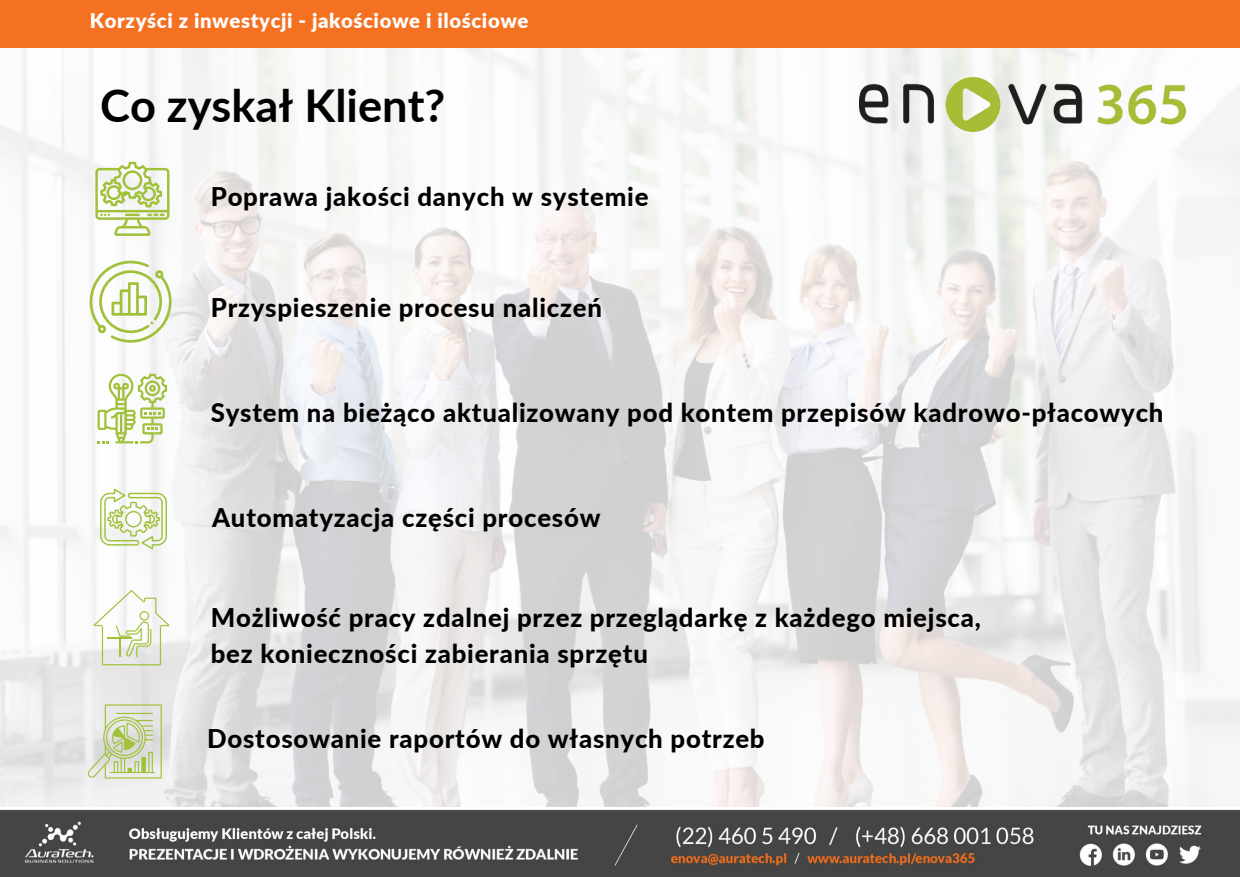
<style>
.page{position:relative;width:1240px;height:877px;background:#fff}
.page>*{position:absolute;margin:0;border:0;box-sizing:border-box;transform-origin:0 0}
.t1{font:700 45.24px "Lato";color:#000}
.t2{font:800 25.72px/35.9px "Lato";letter-spacing:.03em;color:#000}
.t3{font:900 20.3px "Lato";letter-spacing:.03em;color:#fff}
</style>
<div class="page">
<img style="left:0;top:47px;width:1240px;height:760px">
<svg style="left:95px;top:162px;width:74px;height:74px"></svg>
<svg style="left:90px;top:261px;width:82px;height:82px"></svg>
<svg style="left:98px;top:373px;width:69px;height:70px"></svg>
<svg style="left:100px;top:489px;width:67px;height:61px"></svg>
<svg style="left:93px;top:590px;width:76px;height:75px"></svg>
<svg style="left:88px;top:704px;width:74px;height:74px;background:#d4dcbd"></svg>
<hr style="left:117px;top:713px;width:36px;height:1px;background:#9fc23a">
<img style="left:859px;top:77px;width:326px;height:54px">
<img style="left:0;top:809px;width:1240px;height:67px">
<div style="left:0;top:0;width:1240px;height:47px;background:#f47121"></div>
<p class="t3" style="left:90px;top:8px;width:440px">Korzyści z inwestycji - jakościowe i ilościowe</p>
<h1 class="t1" style="left:100px;top:77px;width:347px">Co zyskał Klient?</h1>
<p class="t2" style="left:211px;top:178px;width:439px">Poprawa jakości danych w systemie</p>
<p class="t2" style="left:211px;top:289px;width:393px">Przyspieszenie procesu naliczeń</p>
<p class="t2" style="left:211px;top:394px;width:954px">System na bieżąco aktualizowany pod kontem przepisów kadrowo-płacowych</p>
<p class="t2" style="left:212px;top:499px;width:390px">Automatyzacja części procesów</p>
<p class="t2" style="left:211px;top:599px;width:772px">Możliwość pracy zdalnej przez przeglądarkę z każdego miejsca, bez konieczności zabierania sprzętu</p>
<p class="t2" style="left:207px;top:719px;width:559px">Dostosowanie raportów do własnych potrzeb</p>
</div>
